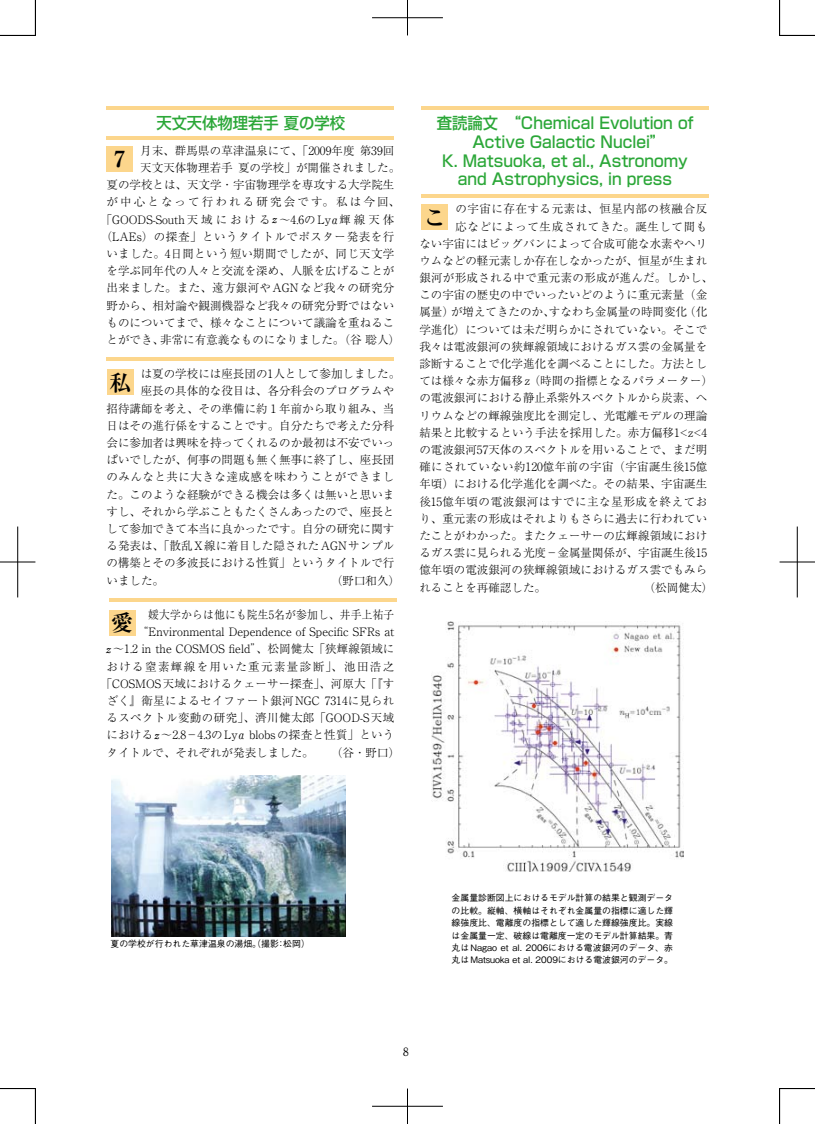
<style>
.page{position:relative;width:815px;height:1124px;background:#fff}
.page>*{position:absolute;margin:0;border:0;box-sizing:border-box;transform-origin:0 0}
.t1{font:700 22.12px "Ryumin Pro";color:#000}
.t2{font:500 16px/18.6px "Shin Go Pro";color:#2ba738;text-align:center;scale:.96 1}
.t3{font:300 11.5px "Ryumin Pro";color:#000}
.t4{font:300 11.5px "Ryumin Pro";letter-spacing:.045em;color:#000}
.t5{font:300 11.5px "Ryumin Pro";letter-spacing:.025em;color:#000}
.t6{font:300 11.5px "Ryumin Pro";letter-spacing:.02em;color:#000}
.t7{font:300 11.5px "Ryumin Pro";letter-spacing:.035em;color:#000}
.t8{font:300 11.5px "Ryumin Pro";letter-spacing:.03em;color:#000}
.t9{font:300 11.5px "Ryumin Pro";letter-spacing:.05em;color:#000}
.t10{font:300 11.5px "Ryumin Pro";letter-spacing:.025em;color:#000;scale:.93 1}
.t11{font:300 11.5px "Ryumin Pro";letter-spacing:.12em;color:#000}
.t12{font:300 11.5px "Ryumin Pro";letter-spacing:.185em;color:#000}
.t13{font:700 11.5px "Futo Min A101 Pro";color:#000}
.t14{font:500 8.88px/12.4px "Gothic BBB Pro";color:#000;text-align:justify}
.s1{font-family:"Hoefler Text";font-weight:400;font-style:italic}
</style>
<div class="page">
<img style="left:112px;top:775px;width:234px;height:160px">
<div style="left:106px;top:146px;width:27px;height:26px;background:#fcd68c"></div>
<div style="left:107px;top:369px;width:27px;height:26px;background:#fcd68c"></div>
<div style="left:109px;top:609px;width:27px;height:26px;background:#fcd68c"></div>
<hr style="left:106px;top:136px;width:288px;height:3px;background:#fcd68c">
<hr style="left:106px;top:106px;width:288px;height:4px;background:#fcd68c">
<hr style="left:106px;top:357px;width:288px;height:3px;background:#fcd68c">
<hr style="left:109px;top:598px;width:288px;height:3px;background:#fcd68c">
<img style="left:432px;top:621px;width:251px;height:250px">
<hr style="left:421px;top:194px;width:288px;height:4px;background:#fcd68c">
<hr style="left:421px;top:106px;width:288px;height:4px;background:#fcd68c">
<div style="left:421px;top:204px;width:27px;height:26px;background:#fcd68c"></div>
<hr style="left:0;top:35px;width:35px;height:1px;background:#000">
<hr style="left:780px;top:35px;width:35px;height:1px;background:#000">
<hr style="left:0;top:1088px;width:35px;height:1px;background:#000">
<hr style="left:780px;top:1088px;width:35px;height:1px;background:#000">
<hr style="left:35px;top:0;width:1px;height:35px;background:#000">
<hr style="left:35px;top:1088px;width:1px;height:35px;background:#000">
<hr style="left:779px;top:0;width:1px;height:35px;background:#000">
<hr style="left:779px;top:1088px;width:1px;height:35px;background:#000">
<hr style="left:372px;top:18px;width:71px;height:1px;background:#000">
<hr style="left:407px;top:0;width:1px;height:35px;background:#000">
<hr style="left:372px;top:1105px;width:71px;height:1px;background:#000">
<hr style="left:407px;top:1088px;width:1px;height:35px;background:#000">
<hr style="left:0;top:561px;width:35px;height:1px;background:#000">
<hr style="left:18px;top:526px;width:1px;height:71px;background:#000">
<hr style="left:780px;top:561px;width:35px;height:1px;background:#000">
<hr style="left:797px;top:526px;width:1px;height:71px;background:#000">
<h2 class="t2" style="left:156px;top:112px;width:198px">天文天体物理若手 夏の学校</h2>
<p class="t3" style="left:140px;top:141px;width:256px">月末、群馬県の草津温泉にて、「2009年度 第39回</p>
<p class="t3" style="left:140px;top:159px;width:262px">天文天体物理若手 夏の学校」が開催されました。</p>
<p class="t3" style="left:106px;top:176px;width:289px">夏の学校とは、天文学・宇宙物理学を専攻する大学院生</p>
<p class="t12" style="left:106px;top:193px;width:295px">が中心となって行われる研究会です。私は今回、</p>
<p class="t3" style="left:101px;top:210px;width:295px">「GOODS-South 天域における <span class="s1">z</span> 〜4.6の Lyα輝線天体</p>
<p class="t4" style="left:101px;top:227px;width:295px">（LAEs）の探査」というタイトルでポスター発表を行</p>
<p class="t5" style="left:106px;top:244px;width:289px">いました。4日間という短い期間でしたが、同じ天文学</p>
<p class="t3" style="left:106px;top:262px;width:289px">を学ぶ同年代の人々と交流を深め、人脈を広げることが</p>
<p class="t5" style="left:106px;top:279px;width:289px">出来ました。また、遠方銀河やAGNなど我々の研究分</p>
<p class="t3" style="left:106px;top:296px;width:289px">野から、相対論や観測機器など我々の研究分野ではない</p>
<p class="t3" style="left:106px;top:313px;width:289px">ものについてまで、様々なことについて議論を重ねるこ</p>
<p class="t3" style="left:106px;top:330px;width:295px">とができ、非常に有意義なものになりました。（谷 聡人）</p>
<p class="t3" style="left:141px;top:365px;width:261px">は夏の学校には座長団の1人として参加しました。</p>
<p class="t3" style="left:141px;top:382px;width:255px">座長の具体的な役目は、各分科会のプログラムや</p>
<p class="t3" style="left:106px;top:399px;width:289px">招待講師を考え、その準備に約１年前から取り組み、当</p>
<p class="t3" style="left:106px;top:416px;width:289px">日はその進行係をすることです。自分たちで考えた分科</p>
<p class="t3" style="left:106px;top:433px;width:289px">会に参加者は興味を持ってくれるのか最初は不安でいっ</p>
<p class="t3" style="left:106px;top:451px;width:289px">ぱいでしたが、何事の問題も無く無事に終了し、座長団</p>
<p class="t4" style="left:106px;top:468px;width:289px">のみんなと共に大きな達成感を味わうことができまし</p>
<p class="t3" style="left:106px;top:485px;width:289px">た。このような経験ができる機会は多くは無いと思いま</p>
<p class="t3" style="left:106px;top:502px;width:289px">すし、それから学ぶこともたくさんあったので、座長と</p>
<p class="t3" style="left:106px;top:519px;width:289px">して参加できて本当に良かったです。自分の研究に関す</p>
<p class="t3" style="left:106px;top:536px;width:289px">る発表は、「散乱X線に着目した隠されたAGNサンプル</p>
<p class="t3" style="left:106px;top:554px;width:289px">の構築とその多波長における性質」というタイトルで行</p>
<h1 class="t1" style="left:114px;top:141px;width:13px">7</h1>
<h1 class="t1" style="left:109px;top:365px;width:24px">私</h1>
<p class="t10" style="left:148px;top:605px;width:266px">媛大学からは他にも院生5名が参加し、井手上祐子</p>
<p class="t3" style="left:137px;top:622px;width:259px">“Environmental Dependence of Specific SFRs at</p>
<p class="t3" style="left:106px;top:640px;width:289px"><span class="s1">z</span>〜1.2 in the COSMOS field”、松岡健太「狭輝線領域に</p>
<p class="t11" style="left:106px;top:657px;width:289px">おける窒素輝線を用いた重元素量診断」、池田浩之</p>
<p class="t3" style="left:101px;top:674px;width:295px">「COSMOS天域におけるクェーサー探査」、河原大「『す</p>
<p class="t3" style="left:106px;top:691px;width:289px">ざく』衛星によるセイファート銀河NGC 7314に見られ</p>
<p class="t7" style="left:106px;top:708px;width:289px">るスペクトル変動の研究」、濟川健太郎「GOOD-S天域</p>
<p class="t6" style="left:106px;top:726px;width:289px">における<span class="s1">z</span>〜2.8− 4.3のLyα blobsの探査と性質」という</p>
<p class="t3" style="left:106px;top:743px;width:295px">タイトルで、それぞれが発表しました。　　（谷・野口）</p>
<h1 class="t1" style="left:111px;top:605px;width:24px">愛</h1>
<h2 class="t2" style="left:437px;top:112px;width:269px">査読論文　“Chemical Evolution of<br>Active Galactic Nuclei”<br>K. Matsuoka, et al., Astronomy and Astrophysics, in press</h2>
<h1 class="t1" style="left:424px;top:200px;width:24px">こ</h1>
<p class="t4" style="left:455px;top:200px;width:253px">の宇宙に存在する元素は、恒星内部の核融合反</p>
<p class="t4" style="left:455px;top:217px;width:253px">応などによって生成されてきた。誕生して間も</p>
<p class="t3" style="left:419px;top:234px;width:289px">ない宇宙にはビッグバンによって合成可能な水素やヘリ</p>
<p class="t3" style="left:419px;top:251px;width:289px">ウムなどの軽元素しか存在しなかったが、恒星が生まれ</p>
<p class="t5" style="left:419px;top:269px;width:295px">銀河が形成される中で重元素の形成が進んだ。しかし、</p>
<p class="t3" style="left:419px;top:286px;width:289px">この宇宙の歴史の中でいったいどのように重元素量（金</p>
<p class="t3" style="left:419px;top:303px;width:289px">属量）が増えてきたのか、すなわち金属量の時間変化（化</p>
<p class="t3" style="left:419px;top:320px;width:289px">学進化）については未だ明らかにされていない。そこで</p>
<p class="t3" style="left:419px;top:337px;width:289px">我々は電波銀河の狭輝線領域におけるガス雲の金属量を</p>
<p class="t3" style="left:419px;top:354px;width:289px">診断することで化学進化を調べることにした。方法とし</p>
<p class="t3" style="left:419px;top:372px;width:295px">ては様々な赤方偏移z（時間の指標となるパラメーター）</p>
<p class="t3" style="left:419px;top:389px;width:289px">の電波銀河における静止系紫外スペクトルから炭素、ヘ</p>
<p class="t3" style="left:419px;top:406px;width:289px">リウムなどの輝線強度比を測定し、光電離モデルの理論</p>
<p class="t3" style="left:419px;top:423px;width:289px">結果と比較するという手法を採用した。赤方偏移1&lt;z&lt;4</p>
<p class="t3" style="left:419px;top:440px;width:289px">の電波銀河57天体のスペクトルを用いることで、まだ明</p>
<p class="t8" style="left:419px;top:458px;width:289px">確にされていない約120億年前の宇宙（宇宙誕生後15億</p>
<p class="t3" style="left:419px;top:475px;width:289px">年頃）における化学進化を調べた。その結果、宇宙誕生</p>
<p class="t9" style="left:419px;top:492px;width:289px">後15億年頃の電波銀河はすでに主な星形成を終えてお</p>
<p class="t3" style="left:419px;top:509px;width:289px">り、重元素の形成はそれよりもさらに過去に行われてい</p>
<p class="t3" style="left:419px;top:526px;width:289px">たことがわかった。またクェーサーの広輝線領域におけ</p>
<p class="t3" style="left:419px;top:543px;width:289px">るガス雲に見られる光度－金属量関係が、宇宙誕生後15</p>
<p class="t3" style="left:419px;top:561px;width:289px">億年頃の電波銀河の狭輝線領域におけるガス雲でもみら</p>
<p class="t3" style="left:419px;top:578px;width:295px">れることを再確認した。　　　　　　　　　（松岡健太）</p>
<p class="t14" style="left:111px;top:936px;width:201px">夏の学校が行われた草津温泉の湯畑。（撮影：松岡）</p>
<p class="t13" style="left:403px;top:1042px;width:8px">8</p>
<p class="t14" style="left:452px;top:890px;width:223px">金属量診断図上におけるモデル計算の結果と観測データの比較。縦軸、横軸はそれぞれ金属量の指標に適した輝線強度比、電離度の指標として適した輝線強度比。実線は金属量一定、破線は電離度一定のモデル計算結果。青丸はNagao et al. 2006における電波銀河のデータ、赤丸はMatsuoka et al. 2009における電波銀河のデータ。</p>
</div>
